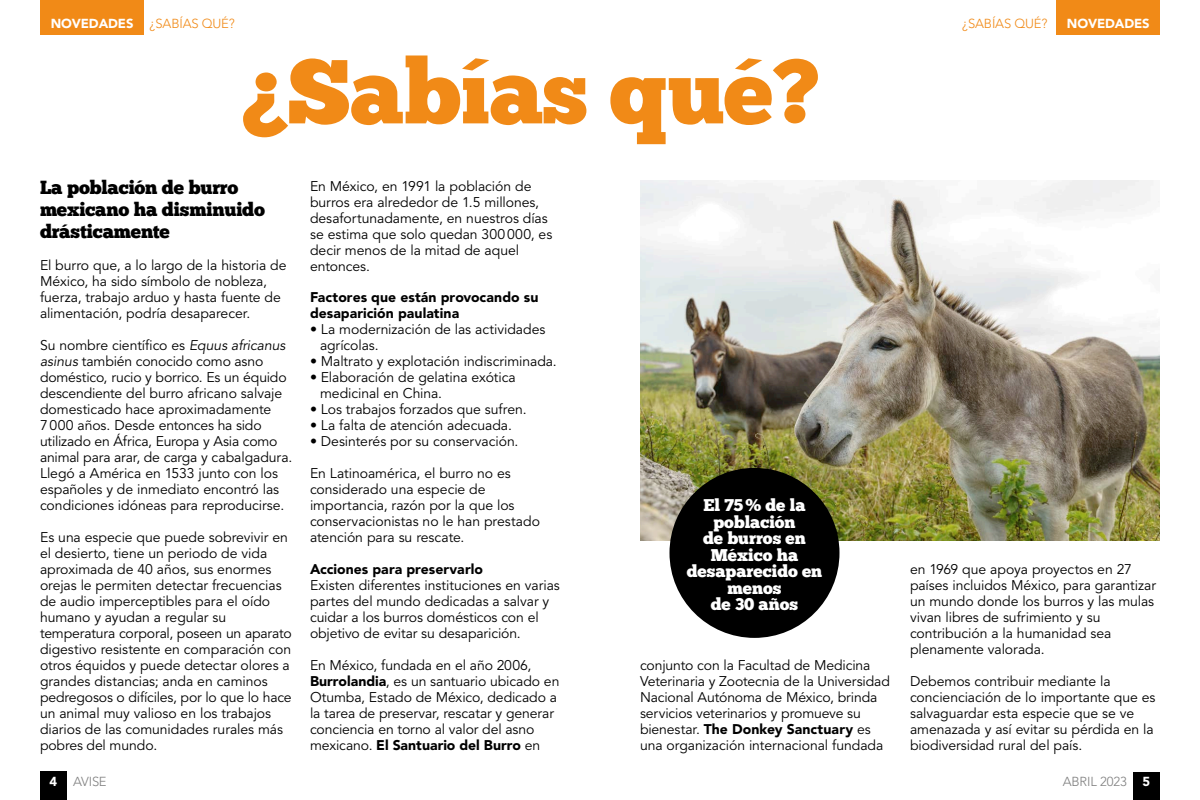
<style>
.page{position:relative;width:1200px;height:800px;background:#fff}
.page>*{position:absolute;margin:0;border:0;box-sizing:border-box;transform-origin:0 0}
.t1{font:90.5px "Chunk Five";letter-spacing:-.015em;color:#f18a17}
.t2{font:19px/22px "Chunk Five";letter-spacing:-.01em;color:#000}
.t3{font:17px/16.5px "Chunk Five";color:#fff;text-align:center}
.t4{font:14px/16px "Avenir LT Std";letter-spacing:-.005em;color:#000}
.t5{font:900 14px/16px "Avenir LT Std";letter-spacing:.005em;color:#000}
.t6{font:300 13px "Avenir LT Std";letter-spacing:-.01em;color:#f18a17}
.t7{font:300 13px "Avenir LT Std";letter-spacing:-.01em;color:#7f7f7f}
.t8{font:900 13px "Avenir LT Std";letter-spacing:-.01em;color:#fff}
.s1{font-weight:900;color:#fff}
.s2{font-style:italic}
.s3{font-weight:900}
</style>
<div class="page">
<div style="left:40px;top:771px;width:27px;height:29px;background:#000"></div>
<div style="left:40px;top:0;width:104px;height:35px;background:#f18a17"></div>
<div style="left:1056px;top:0;width:104px;height:35px;background:#f18a17"></div>
<div style="left:1133px;top:772px;width:27px;height:28px;background:#000"></div>
<img style="left:640px;top:180px;width:520px;height:361px">
<div style="left:670px;top:468px;width:170px;height:170px;background:#000;border-radius:50%"></div>
<p class="t6" style="left:51px;top:16px;width:186px"><span class="s1">NOVEDADES</span> ¿SABÍAS QUÉ?</p>
<h1 class="t1" style="left:241px;top:36px;width:580px">¿Sabías qué?</h1>
<h2 class="t2" style="left:40px;top:177px;width:226px">La población de burro mexicano ha disminuido drásticamente</h2>
<p class="t4" style="left:40px;top:257px;width:248px">El burro que, a lo largo de la historia de México, ha sido símbolo de nobleza, fuerza, trabajo arduo y hasta fuente de alimentación, podría desaparecer.</p>
<p class="t4" style="left:40px;top:337px;width:254px">Su nombre científico es <span class="s2">Equus africanus asinus</span> también conocido como asno doméstico, rucio y borrico. Es un équido descendiente del burro africano salvaje domesticado hace aproximadamente 7000 años. Desde entonces ha sido utilizado en África, Europa y Asia como animal para arar, de carga y cabalgadura.<br>Llegó a América en 1533 junto con los españoles y de inmediato encontró las condiciones idóneas para reproducirse.</p>
<p class="t4" style="left:40px;top:529px;width:253px">Es una especie que puede sobrevivir en el desierto, tiene un periodo de vida aproximada de 40 años, sus enormes orejas le permiten detectar frecuencias de audio imperceptibles para el oído humano y ayudan a regular su temperatura corporal, poseen un aparato digestivo resistente en comparación con otros équidos y puede detectar olores a grandes distancias; anda en caminos pedregosos o difíciles, por lo que lo hace un animal muy valioso en los trabajos diarios de las comunidades rurales más pobres del mundo.</p>
<p class="t4" style="left:310px;top:179px;width:244px">En México, en 1991 la población de burros era alrededor de 1.5 millones, desafortunadamente, en nuestros días se estima que solo quedan 300000, es decir menos de la mitad de aquel entonces.</p>
<p class="t5" style="left:310px;top:289px;width:230px">Factores que están provocando su desaparición paulatina</p>
<p class="t4" style="left:320px;top:321px;width:227px;text-indent:-10px">• La modernización de las actividades agrícolas.</p>
<p class="t4" style="left:310px;top:353px;width:248px">• Maltrato y explotación indiscriminada.</p>
<p class="t4" style="left:320px;top:369px;width:197px;text-indent:-10px">• Elaboración de gelatina exótica medicinal en China.</p>
<p class="t4" style="left:310px;top:401px;width:218px">• Los trabajos forzados que sufren.</p>
<p class="t4" style="left:310px;top:417px;width:203px">• La falta de atención adecuada.</p>
<p class="t4" style="left:310px;top:433px;width:210px">• Desinterés por su conservación.</p>
<p class="t4" style="left:310px;top:465px;width:231px">En Latinoamérica, el burro no es considerado una especie de importancia, razón por la que los conservacionistas no le han prestado atención para su rescate.</p>
<p class="t5" style="left:310px;top:561px;width:174px">Acciones para preservarlo</p>
<p class="t4" style="left:310px;top:577px;width:251px">Existen diferentes instituciones en varias partes del mundo dedicadas a salvar y cuidar a los burros domésticos con el objetivo de evitar su desaparición.</p>
<p class="t4" style="left:310px;top:657px;width:251px">En México, fundada en el año 2006, <span class="s3">Burrolandia</span>, es un santuario ubicado en Otumba, Estado de México, dedicado a la tarea de preservar, rescatar y generar conciencia en torno al valor del asno mexicano. <span class="s3">El Santuario del Burro</span> en</p>
<p class="t3" style="left:687px;top:498px;width:137px">El 75% de la población<br>de burros en<br>México ha desaparecido en menos<br>de 30 años</p>
<p class="t4" style="left:640px;top:658px;width:251px">conjunto con la Facultad de Medicina Veterinaria y Zootecnia de la Universidad Nacional Autónoma de México, brinda servicios veterinarios y promueve su bienestar. <span class="s3">The Donkey Sanctuary</span> es una organización internacional fundada</p>
<p class="t6" style="left:962px;top:16px;width:87px">¿SABÍAS QUÉ?</p>
<p class="t8" style="left:1067px;top:16px;width:84px">NOVEDADES</p>
<p class="t4" style="left:910px;top:562px;width:247px">en 1969 que apoya proyectos en 27 países incluidos México, para garantizar un mundo donde los burros y las mulas vivan libres de sufrimiento y su contribución a la humanidad sea plenamente valorada.</p>
<p class="t4" style="left:910px;top:674px;width:247px">Debemos contribuir mediante la concienciación de lo importante que es salvaguardar esta especie que se ve amenazada y así evitar su pérdida en la biodiversidad rural del país.</p>
<p class="t7" style="left:50px;top:774px;width:59px"><span class="s1">4</span> AVISE</p>
<p class="t7" style="left:1063px;top:774px;width:66px">ABRIL 2023</p>
<p class="t8" style="left:1143px;top:773px;width:9px">5</p>
</div>
